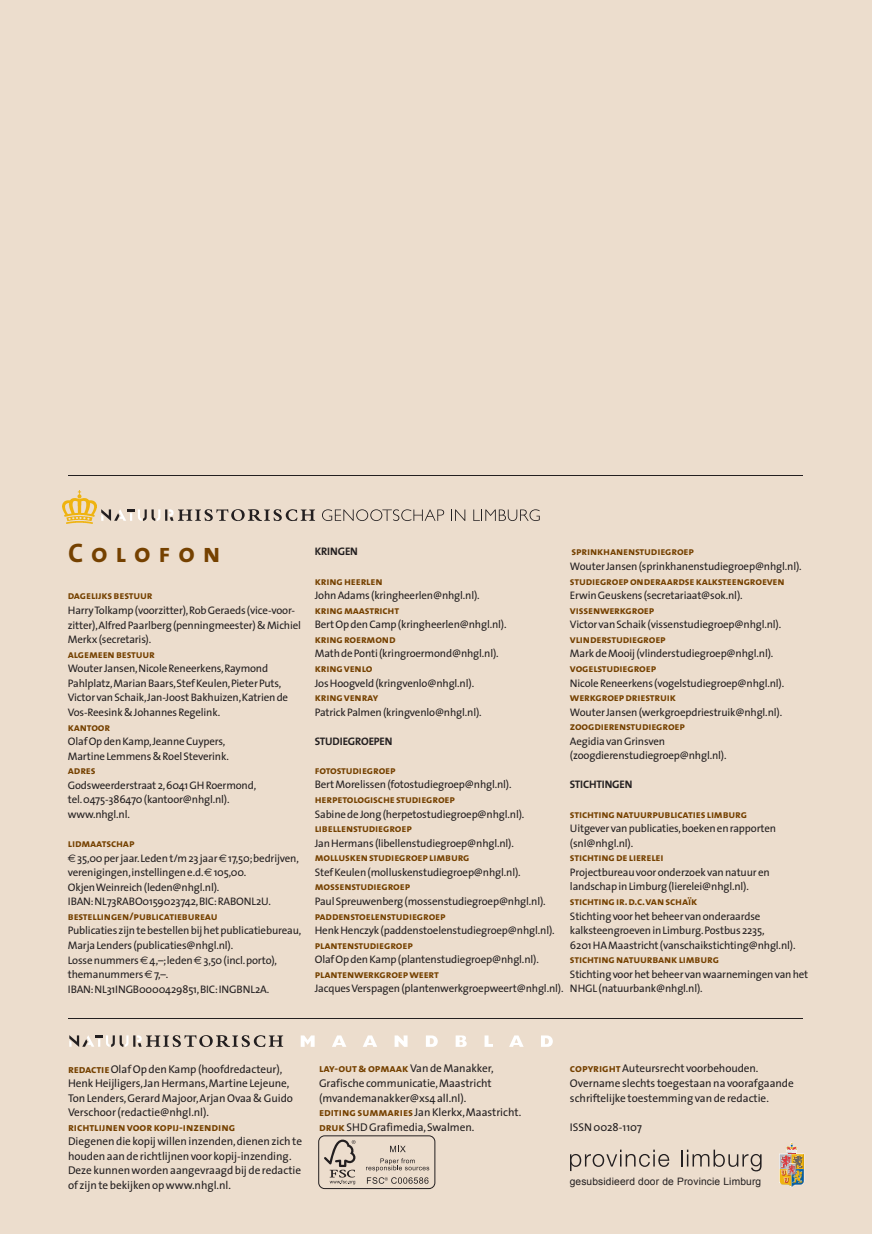
<style>
.page{position:relative;width:872px;height:1234px;background:#fff}
.page>*{position:absolute;margin:0;border:0;box-sizing:border-box;transform-origin:0 0}
.t1{font:27px "The Sans Bold Caps";letter-spacing:.295em;color:#754100}
.t2{font:11.25px/14.5px "The Sans";letter-spacing:-.005em;color:#231f20}
.t3{font:11.25px "The Sans Bold Caps";letter-spacing:-.005em;color:#754100}
.t4{font:10.95px/14.5px "The Sans";letter-spacing:-.015em;color:#231f20}
.t5{font:10.95px "The Sans Bold Caps";letter-spacing:-.015em;color:#754100}
.t6{font:10.95px "The Sans Bold Caps";letter-spacing:-.015em;color:#231f20}
.t7{font:10.2px "Arial";letter-spacing:.015em;color:#231f20}
.s1{font-family:"Euro Sans"}
.s2{font-family:"The Sans Bold Caps";color:#754100}
.s3{font-family:"The Sans";color:#231f20}
</style>
<div class="page">
<div style="left:0;top:0;width:872px;height:1233px;background:#ecddcd"></div>
<hr style="left:871px;top:0;width:1px;height:1233px;background:#dfcab4">
<svg style="left:101px;top:509px;width:214px;height:12px"></svg>
<svg style="left:322px;top:509px;width:122px;height:12px"></svg>
<svg style="left:451px;top:509px;width:14px;height:11px"></svg>
<svg style="left:473px;top:509px;width:67px;height:12px"></svg>
<svg style="left:69px;top:1035px;width:214px;height:11px"></svg>
<svg style="left:301px;top:1035px;width:14px;height:11px"></svg>
<svg style="left:332px;top:1035px;width:14px;height:11px"></svg>
<svg style="left:363px;top:1035px;width:14px;height:11px"></svg>
<svg style="left:394px;top:1035px;width:13px;height:11px"></svg>
<svg style="left:426px;top:1035px;width:12px;height:11px"></svg>
<svg style="left:455px;top:1035px;width:12px;height:11px"></svg>
<svg style="left:484px;top:1035px;width:9px;height:11px"></svg>
<svg style="left:509px;top:1035px;width:14px;height:11px"></svg>
<svg style="left:541px;top:1035px;width:12px;height:11px"></svg>
<div style="left:318px;top:1135px;width:117px;height:53px;border:1px solid #231f20;border-radius:6px"></div>
<svg style="left:324px;top:1139px;width:31px;height:45px"></svg>
<svg style="left:390px;top:1145px;width:16px;height:6px"></svg>
<svg style="left:366px;top:1158px;width:63px;height:25px"></svg>
<svg style="left:570px;top:1149px;width:99px;height:21px"></svg>
<svg style="left:681px;top:1149px;width:80px;height:22px"></svg>
<svg style="left:779px;top:1142px;width:25px;height:46px"></svg>
<img style="left:63px;top:490px;width:34px;height:34px">
<hr style="left:68px;top:474px;width:735px;height:1px;background:#231f20">
<hr style="left:68px;top:1017px;width:734px;height:1px;background:#231f20">
<h1 class="t1" style="left:68px;top:530px;width:154px">Colofon</h1>
<p class="t5" style="left:68px;top:586px;width:86px">dagelijks bestuur</p>
<p class="t4" style="left:68px;top:602px;width:235px">Harry Tolkamp (voorzitter), Rob Geraeds (vice-voor&shy;zitter), Alfred Paarlberg (penningmeester) &amp; Michiel<br>Merkx (secretaris).</p>
<p class="t5" style="left:68px;top:644px;width:89px">algemeen bestuur</p>
<p class="t4" style="left:68px;top:660px;width:222px">Wouter Jansen, Nicole Reneerkens, Raymond Pahlplatz, Marian Baars, Stef Keulen, Pieter Puts, Victor van Schaik, Jan-Joost Bakhuizen, Katrien de Vos-Reesink &amp; Johannes Regelink.</p>
<p class="t5" style="left:68px;top:717px;width:44px">kantoor</p>
<p class="t4" style="left:68px;top:733px;width:162px">Olaf Op den Kamp, Jeanne Cuypers,<br>Martine Lemmens &amp; Roel Steverink.</p>
<p class="t5" style="left:68px;top:761px;width:29px">adres</p>
<p class="t4" style="left:68px;top:777px;width:190px">Godsweerderstraat 2, 6041 GH Roermond, tel. 0475-386470 (kantoor@nhgl.nl). www.nhgl.nl.</p>
<p class="t5" style="left:68px;top:834px;width:68px">lidmaatschap</p>
<p class="t4" style="left:68px;top:850px;width:232px"><span class="s1">€</span> 35,00 per jaar. Leden t/m 23 jaar <span class="s1">€</span> 17,50; bedrijven, verenigingen, instellingen e.d. <span class="s1">€</span> 105,00.<br>Okjen Weinreich (leden@nhgl.nl).<br>IBAN: NL73RABO0159023742, BIC: RABONL2U.</p>
<p class="t5" style="left:68px;top:906px;width:151px">bestellingen/publicatiebureau</p>
<p class="t4" style="left:68px;top:922px;width:235px">Publicaties zijn te bestellen bij het publicatie bureau, Marja Lenders (publicaties@nhgl.nl).<br>Losse nummers <span class="s1">€</span> 4,–; leden <span class="s1">€</span> 3,50 (incl. porto), thema nummers <span class="s1">€</span> 7,–.<br>IBAN: NL31INGB0000429851, BIC: INGBNL2A.</p>
<p class="t6" style="left:315px;top:542px;width:45px">KRINGEN</p>
<p class="t5" style="left:315px;top:571px;width:69px">kring heerlen</p>
<p class="t4" style="left:315px;top:587px;width:166px">John Adams (kringheerlen@nhgl.nl).</p>
<p class="t5" style="left:315px;top:600px;width:86px">kring maastricht</p>
<p class="t4" style="left:315px;top:617px;width:193px">Bert Op den Camp (kringheerlen@nhgl.nl).</p>
<p class="t5" style="left:315px;top:629px;width:82px">kring roermond</p>
<p class="t4" style="left:315px;top:646px;width:185px">Math de Ponti (kringroermond@nhgl.nl).</p>
<p class="t5" style="left:315px;top:659px;width:59px">kring venlo</p>
<p class="t4" style="left:315px;top:675px;width:161px">Jos Hoogveld (kringvenlo@nhgl.nl).</p>
<p class="t5" style="left:315px;top:688px;width:65px">kring venray</p>
<p class="t4" style="left:315px;top:704px;width:168px">Patrick Palmen (kringvenlo@nhgl.nl).</p>
<p class="t6" style="left:315px;top:731px;width:79px">STUDIEGROEPEN</p>
<p class="t5" style="left:315px;top:760px;width:82px">fotostudiegroep</p>
<p class="t4" style="left:315px;top:777px;width:198px">Bert Morelissen (fotostudiegroep@nhgl.nl).</p>
<p class="t5" style="left:315px;top:790px;width:142px">herpetologische studiegroep</p>
<p class="t4" style="left:315px;top:806px;width:211px">Sabine de Jong (herpetostudiegroep@nhgl.nl).</p>
<p class="t5" style="left:315px;top:819px;width:99px">libellenstudiegroep</p>
<p class="t4" style="left:315px;top:835px;width:201px">Jan Hermans (libellenstudiegroep@nhgl.nl).</p>
<p class="t5" style="left:315px;top:848px;width:156px">mollusken studiegroep limburg</p>
<p class="t4" style="left:315px;top:864px;width:207px">Stef Keulen (molluskenstudiegroep@nhgl.nl).</p>
<p class="t5" style="left:315px;top:877px;width:97px">mossenstudiegroep</p>
<p class="t4" style="left:315px;top:893px;width:232px">Paul Spreuwenberg (mossenstudiegroep@nhgl.nl).</p>
<p class="t5" style="left:315px;top:906px;width:132px">paddenstoelenstudiegroep</p>
<p class="t4" style="left:315px;top:922px;width:241px">Henk Henczyk (paddenstoelenstudiegroep@nhgl.nl).</p>
<p class="t5" style="left:315px;top:935px;width:100px">plantenstudiegroep</p>
<p class="t4" style="left:315px;top:951px;width:225px">Olaf Op den Kamp (plantenstudiegroep@nhgl.nl).</p>
<p class="t5" style="left:315px;top:964px;width:126px">plantenwerkgroep weert</p>
<p class="t4" style="left:315px;top:980px;width:250px">Jacques Verspagen (plantenwerkgroepweert@nhgl.nl).</p>
<p class="t5" style="left:571px;top:542px;width:124px">sprinkhanenstudiegroep</p>
<p class="t4" style="left:570px;top:558px;width:233px">Wouter Jansen (sprinkhanenstudiegroep@nhgl.nl).</p>
<p class="t5" style="left:570px;top:571px;width:216px">studiegroep onderaardse kalksteengroeven</p>
<p class="t4" style="left:570px;top:587px;width:174px">Erwin Geuskens (secretariaat@sok.nl).</p>
<p class="t5" style="left:570px;top:600px;width:86px">vissenwerkgroep</p>
<p class="t4" style="left:570px;top:617px;width:213px">Victor van Schaik (vissenstudiegroep@nhgl.nl).</p>
<p class="t5" style="left:570px;top:630px;width:97px">vlinderstudiegroep</p>
<p class="t4" style="left:570px;top:646px;width:205px">Mark de Mooij (vlinderstudiegroep@nhgl.nl).</p>
<p class="t5" style="left:570px;top:659px;width:88px">vogelstudiegroep</p>
<p class="t4" style="left:570px;top:675px;width:216px">Nicole Reneerkens (vogelstudiegroep@nhgl.nl).</p>
<p class="t5" style="left:570px;top:688px;width:108px">werkgroep driestruik</p>
<p class="t4" style="left:570px;top:704px;width:214px">Wouter Jansen (werkgroepdriestruik@nhgl.nl).</p>
<p class="t5" style="left:570px;top:717px;width:117px">zoogdierenstudiegroep</p>
<p class="t4" style="left:570px;top:733px;width:158px">Aegidia van Grinsven (zoogdierenstudiegroep@nhgl.nl).</p>
<p class="t6" style="left:570px;top:775px;width:64px">STICHTINGEN</p>
<p class="t5" style="left:570px;top:804px;width:179px">stichting natuurpublicaties limburg</p>
<p class="t4" style="left:570px;top:820px;width:208px">Uitgever van publicaties, boeken en rapporten (snl@nhgl.nl).</p>
<p class="t5" style="left:570px;top:848px;width:95px">stichting de lierelei</p>
<p class="t4" style="left:570px;top:864px;width:201px">Projectbureau voor onderzoek van natuur en landschap in Limburg (lierelei@nhgl.nl).</p>
<p class="t5" style="left:570px;top:891px;width:129px">stichting ir. d.c. van schaïk</p>
<p class="t4" style="left:570px;top:908px;width:227px">Stichting voor het beheer van onderaardse kalksteengroeven in Limburg. Postbus 2235,<br>6201 HA Maastricht (vanschaikstichting@nhgl.nl).</p>
<p class="t5" style="left:570px;top:950px;width:151px">stichting natuurbank limburg</p>
<p class="t4" style="left:570px;top:966px;width:240px">Stichting voor het beheer van waarnemingen van het<br>NHGL (natuurbank@nhgl.nl).</p>
<p class="t2" style="left:68px;top:1060px;width:226px"><span class="s2">redactie</span> Olaf Op den Kamp (hoofdredacteur), Henk Heijligers, Jan Hermans, Martine Lejeune, Ton Lenders, Gerard Majoor, Arjan Ovaa &amp; Guido Verschoor (redactie@nhgl.nl).</p>
<p class="t3" style="left:68px;top:1117px;width:169px">richtlijnen voor kopij-inzending</p>
<p class="t2" style="left:68px;top:1133px;width:236px">Diegenen die kopij willen inzenden, dienen zich te houden aan de richtlijnen voor kopij-inzending.<br>Deze kunnen worden aangevraagd bij de re dactie of zijn te bekijken op www.nhgl.nl.</p>
<p class="t3" style="left:319px;top:1058px;width:176px">lay-out &amp; opmaak <span class="s3">Van de Manakker,</span></p>
<p class="t2" style="left:319px;top:1075px;width:204px">Grafi sche communicatie, Maas tricht (mvandemanakker@xs4 all.nl).<br><span class="s2">editing summaries</span> Jan Klerkx, Maastricht. <span class="s2">druk</span> SHD Grafimedia, Swalmen.</p>
<p class="t2" style="left:570px;top:1060px;width:225px"><span class="s2">copyright</span> Auteursrecht voorbehouden.<br>Overname slechts toegestaan na voorafgaande schriftelijke toestemming van de redactie.</p>
<p class="t2" style="left:570px;top:1118px;width:74px">ISSN 0028-1107</p>
<p class="t7" style="left:569px;top:1174px;width:193px">gesubsidieerd door de Provincie Limburg</p>
</div>
